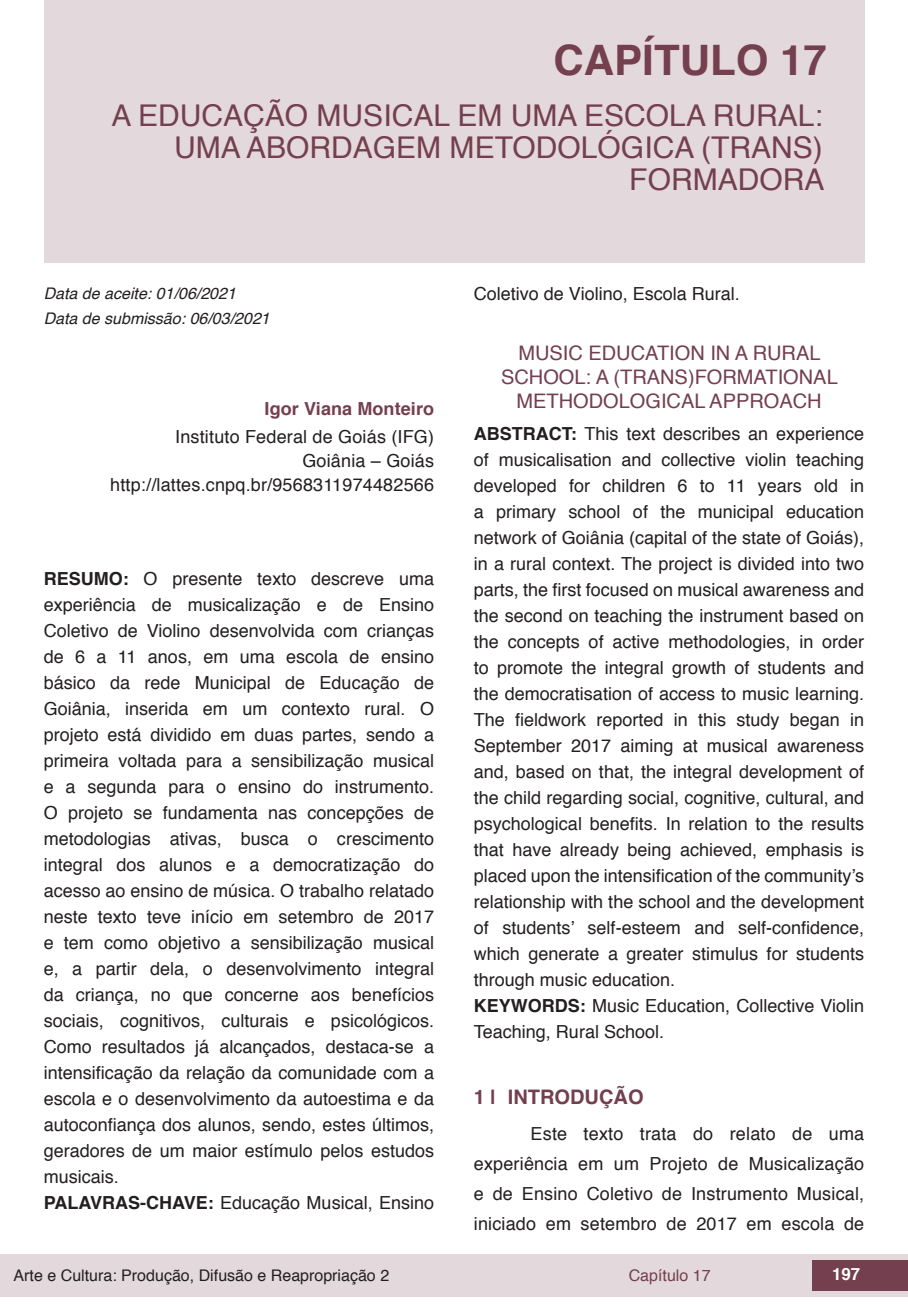
<style>
.page{position:relative;width:908px;height:1304px;background:#fff}
.page>*{position:absolute;margin:0;border:0;box-sizing:border-box;transform-origin:0 0}
.capítulos{font:700 42px "Helvetica";color:#743f4f}
.nome_artigos{font:30px/32px "Helvetica";color:#743f4f;text-align:right}
.título_Inglês{font:20px/24px "Helvetica";color:#743f4f;text-align:center}
.t1{font:700 20px "Helvetica";color:#743f4f}
.Resumos_e_PC_TXT{font:18px/26px "Helvetica";color:#231f20;text-align:justify}
.txt{font:18px/30px "Helvetica";letter-spacing:.01em;color:#231f20;text-align:justify}
.info_autores{font:18px "Helvetica";letter-spacing:.01em;color:#231f20}
.nome_autores{font:700 18px "Helvetica";letter-spacing:.005em;color:#743f4f}
.t2{font:700 16.8px "Helvetica";color:#fff}
.data{font:italic 16px "Helvetica";color:#231f20}
.t3{font:16px "Helvetica";color:#231f20}
.t4{font:16px "Helvetica";color:#743f4f}
.s1{font-weight:700}
</style>
<div class="page">
<div style="left:0;top:1254px;width:906px;height:43px;background:#e3d8dc"></div>
<div style="left:812px;top:1261px;width:95px;height:30px;background:#743f4f"></div>
<div style="left:44px;top:0;width:819px;height:263px;background:#e3d8dc"></div>
<p class="capítulos" style="left:553px;top:26px;width:275px">CAPÍTULO 17</p>
<p class="nome_artigos" style="left:111px;top:101px;width:714px">A EDUCAÇÃO MUSICAL EM UMA ESCOLA RURAL:<br>UMA ABORDAGEM METODOLÓGICA (TRANS)<br>FORMADORA</p>
<p class="data" style="left:44px;top:280px;width:194px">Data de aceite: 01/06/2021</p>
<p class="data" style="left:44px;top:306px;width:227px">Data de submissão: 06/03/2021</p>
<p class="nome_autores" style="left:264px;top:395px;width:171px">Igor Viana Monteiro</p>
<p class="info_autores" style="left:175px;top:423px;width:260px">Instituto Federal de Goiás (IFG)</p>
<p class="info_autores" style="left:302px;top:447px;width:133px">Goiânia – Goiás</p>
<p class="info_autores" style="left:110px;top:471px;width:325px">http://lattes.cnpq.br/9568311974482566</p>
<p class="Resumos_e_PC_TXT" style="left:44px;top:566px;width:392px"><span class="s1">RESUMO:</span> O presente texto descreve uma experiência de musicalização e de Ensino Coletivo de Violino desenvolvida com crianças de 6 a 11 anos, em uma escola de ensino básico da rede Municipal de Educação de Goiânia, inserida em um contexto rural. O projeto está dividido em duas partes, sendo a primeira voltada para a sensibilização musical e a segunda para o ensino do instrumento.<br>O projeto se fundamenta nas concepções de metodologias ativas, busca o crescimento integral dos alunos e a democratização do acesso ao ensino de música. O trabalho relatado neste texto teve início em setembro de 2017 e tem como objetivo a sensibilização musical e, a partir dela, o desenvolvimento integral da criança, no que concerne aos benefícios sociais, cognitivos, culturais e psicológicos.<br>Como resultados já alcançados, destaca-se a intensificação da relação da comunidade com a escola e o desenvolvimento da autoestima e da autoconfiança dos alunos, sendo, estes últimos, geradores de um maior estímulo pelos estudos musicais.</p>
<p class="Resumos_e_PC_TXT" style="left:44px;top:1190px;width:392px"><span class="s1">PALAVRAS-CHAVE:</span> Educação Musical, Ensino</p>
<p class="Resumos_e_PC_TXT" style="left:473px;top:281px;width:267px">Coletivo de Violino, Escola Rural.</p>
<p class="título_Inglês" style="left:501px;top:342px;width:338px">MUSIC EDUCATION IN A RURAL<br>SCHOOL: A (TRANS)FORMATIONAL<br>METHODOLOGICAL APPROACH</p>
<p class="Resumos_e_PC_TXT" style="left:473px;top:421px;width:392px"><span class="s1">ABSTRACT:</span> This text describes an experience of musicalisation and collective violin teaching developed for children 6 to 11 years old in a primary school of the municipal education network of Goiânia (capital of the state of Goiás), in a rural context. The project is divided into two parts, the first focused on musical awareness and the second on teaching the instrument based on the concepts of active methodologies, in order to promote the integral growth of students and the democratisation of access to music learning.<br>The fieldwork reported in this study began in September 2017 aiming at musical awareness and, based on that, the integral development of the child regarding social, cognitive, cultural, and psychological benefits. In relation to the results that have already being achieved, emphasis is placed upon the intensification of the community’s relationship with the school and the development of students’ self-esteem and self-confidence, which generate a greater stimulus for students through music education.</p>
<p class="Resumos_e_PC_TXT" style="left:473px;top:993px;width:392px"><span class="s1">KEYWORDS:</span> Music Education, Collective Violin<br>Teaching, Rural School.</p>
<p class="t1" style="left:473px;top:1081px;width:171px">1 | INTRODUÇÃO</p>
<p class="txt" style="left:473px;top:1119px;width:392px;text-indent:57px">Este texto trata do relato de uma experiência em um Projeto de Musicalização e de Ensino Coletivo de Instrumento Musical, iniciado em setembro de 2017 em escola de</p>
<p class="t3" style="left:14px;top:1263px;width:377px">Arte e Cultura: Produção, Difusão e Reapropriação 2</p>
<p class="t4" style="left:628px;top:1263px;width:83px">Capítulo 17</p>
<p class="t2" style="left:831px;top:1261px;width:30px">197</p>
</div>
